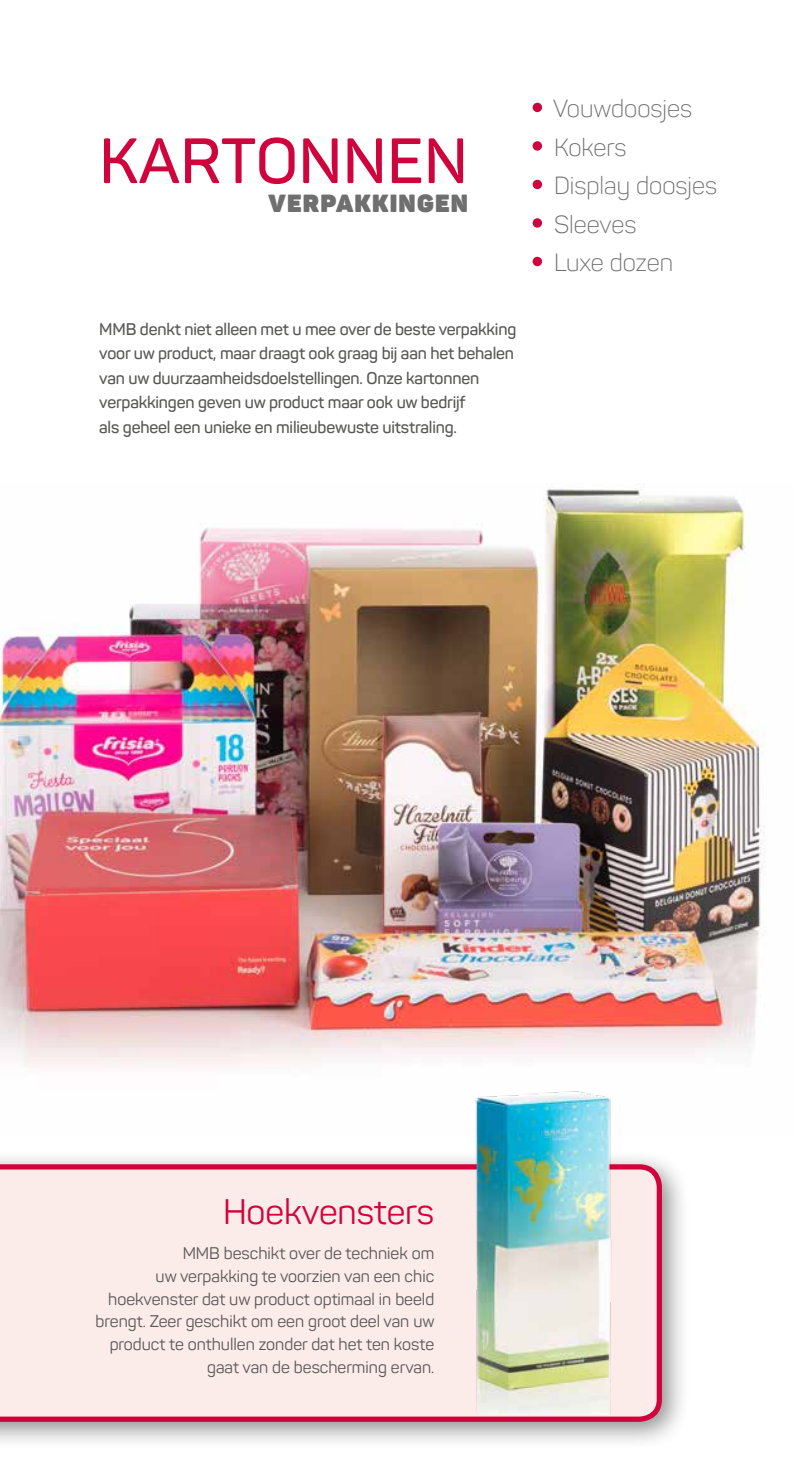
<style>
.page{position:relative;width:794px;height:1474px;background:#fff}
.page>*{position:absolute;margin:0;border:0;box-sizing:border-box;transform-origin:0 0}
.t1{font:600 63px "Panton";letter-spacing:.01em;color:#d0043c}
.t2{font:35px "Panton";color:#d0043c}
.t3{font:300 24.5px/38.5px "Panton";color:#706f6f}
.t4{font:800 24.5px "Panton";letter-spacing:.05em;color:#706f6f}
.t5{font:600 16.62px/24.5px "Panton";letter-spacing:-.01em;color:#575756}
.t6{font:16.62px/22.8px "Panton";color:#575756;text-align:right}
</style>
<div class="page">
<img style="left:0;top:483px;width:765px;height:584px">
<div style="left:532px;top:103px;width:10px;height:9px;background:#d0043c;border-radius:50%"></div>
<div style="left:532px;top:141px;width:10px;height:10px;background:#d0043c;border-radius:50%"></div>
<div style="left:532px;top:180px;width:10px;height:9px;background:#d0043c;border-radius:50%"></div>
<div style="left:532px;top:218px;width:10px;height:10px;background:#d0043c;border-radius:50%"></div>
<div style="left:532px;top:257px;width:10px;height:9px;background:#d0043c;border-radius:50%"></div>
<div style="left:0;top:1149px;width:691px;height:301px;background:#000;opacity:.45"></div>
<div style="left:0;top:1164px;width:662px;height:257px;background:#fbebe9"></div>
<img style="left:470px;top:1091px;width:152px;height:323px">
<h1 class="t1" style="left:99px;top:122px;width:370px">KARTONNEN</h1>
<h3 class="t4" style="left:269px;top:187px;width:201px">VERPAKKINGEN</h3>
<p class="t5" style="left:99px;top:317px;width:418px">MMB denkt niet alleen met u mee over de beste verpakking voor uw product, maar draagt ook graag bij aan het behalen van uw duurzaamheidsdoelstellingen. Onze kartonnen verpakkingen geven uw product maar ook uw bedrijf<br>als geheel een unieke en milieubewuste uitstraling.</p>
<h3 class="t3" style="left:553px;top:89px;width:165px">Vouwdoosjes<br>Kokers<br>Display doosjes<br>Sleeves<br>Luxe dozen</h3>
<h2 class="t2" style="left:223px;top:1190px;width:213px">Hoekvensters</h2>
<p class="t6" style="left:96px;top:1241px;width:340px">MMB beschikt over de techniek om<br>uw verpakking te voorzien van een chic hoekvenster dat uw product optimaal in beeld brengt. Zeer geschikt om een groot deel van uw product te onthullen zonder dat het ten koste gaat van de bescherming ervan.</p>
</div>
